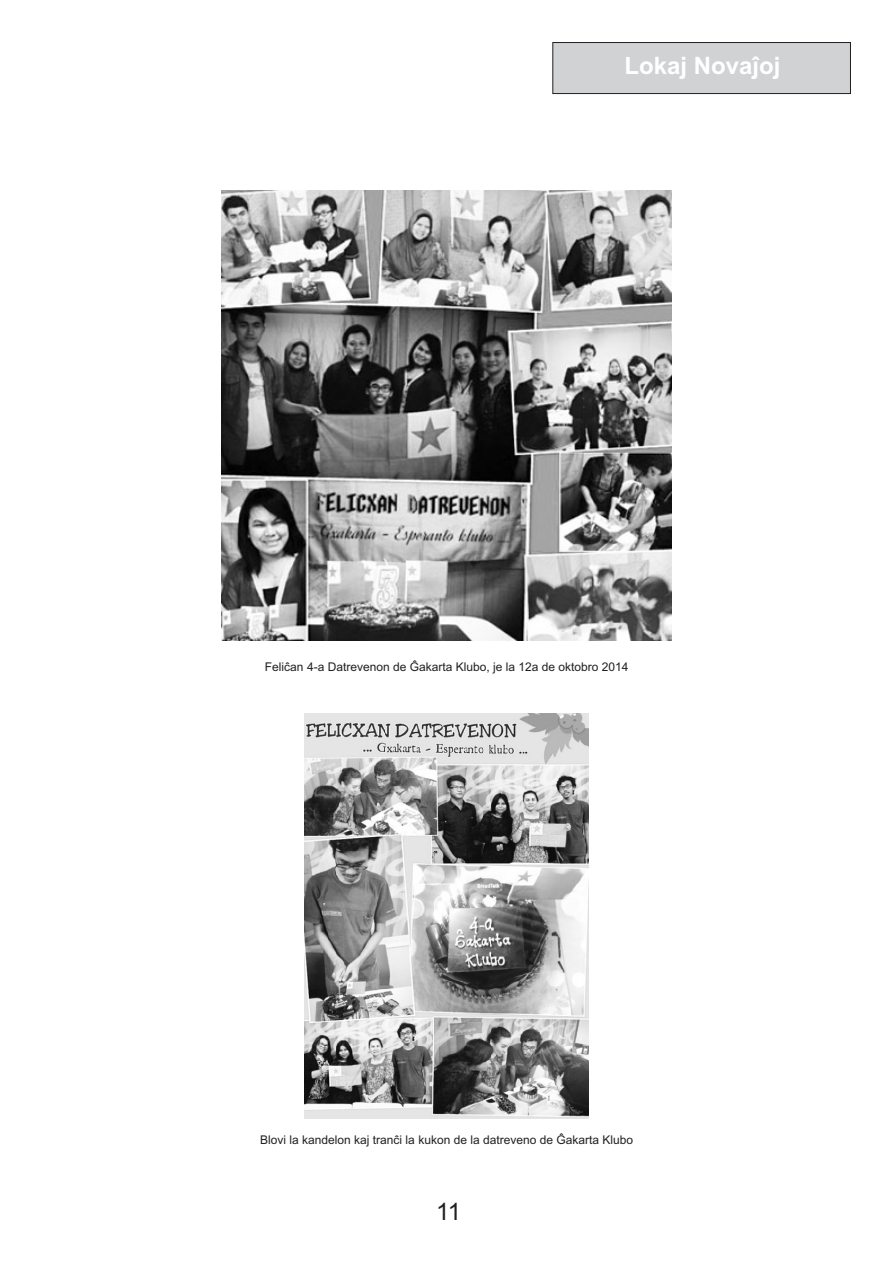
<style>
.page{position:relative;width:893px;height:1263px;background:#fff}
.page>*{position:absolute;margin:0;border:0;box-sizing:border-box;transform-origin:0 0}
.t1{font:700 24px "Arial";color:#fff}
.t2{font:24px "Arial";color:#231f20}
.t3{font:12px "Arial";color:#231f20}
</style>
<div class="page">
<div style="left:553px;top:43px;width:297px;height:51px;background:#d1d2d4"></div>
<img style="left:221px;top:190px;width:450px;height:450px">
<img style="left:305px;top:713px;width:283px;height:405px">
<h1 class="t1" style="left:624px;top:57px;width:158px">Lokaj Novaĵoj</h1>
<p class="t3" style="left:265px;top:663px;width:365px">Feliĉan 4-a Datrevenon de Ĝakarta Klubo, je la 12a de oktobro 2014</p>
<p class="t3" style="left:260px;top:1135px;width:374px">Blovi la kandelon kaj tranĉi la kukon de la datreveno de Ĝakarta Klubo</p>
<h1 class="t2" style="left:436px;top:1203px;width:26px">11</h1>
</div>
